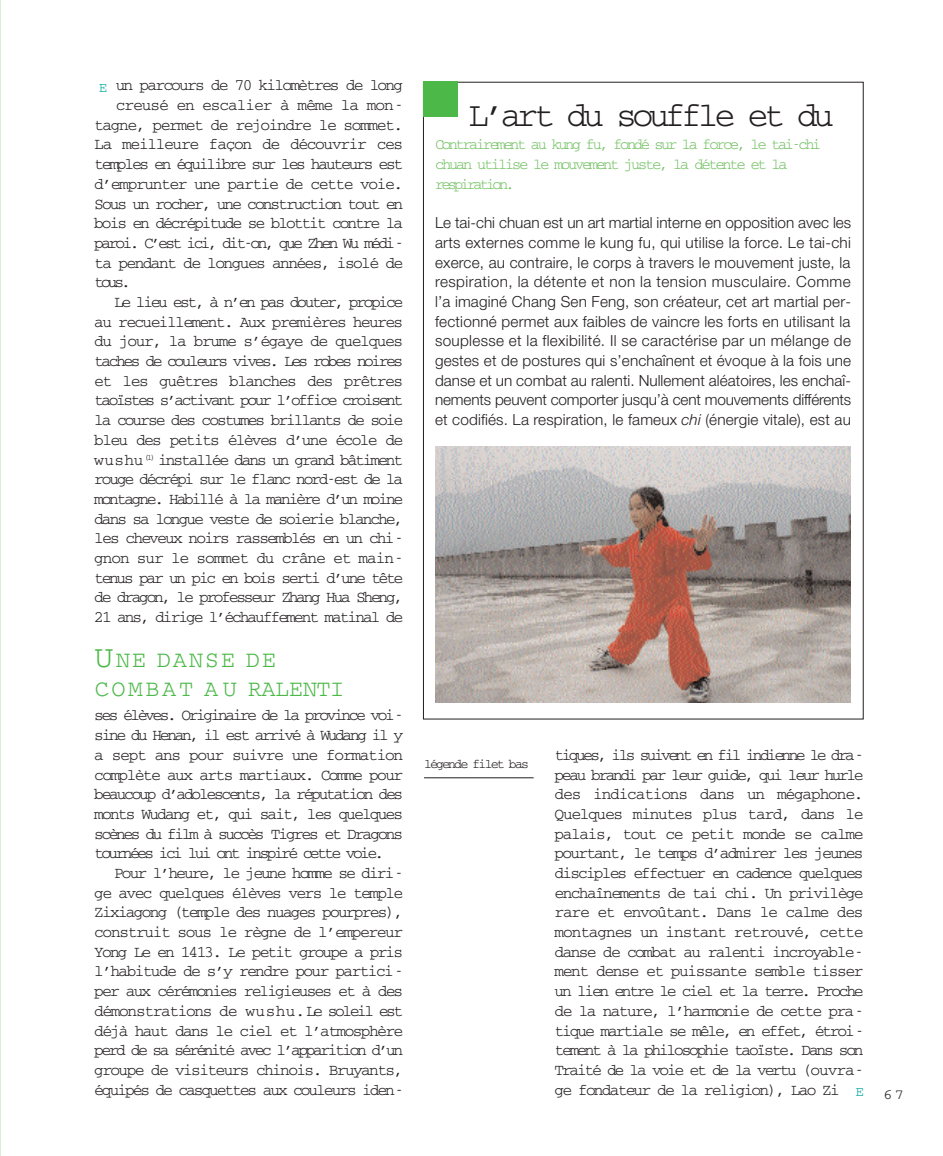
<style>
.page{position:relative;width:943px;height:1156px;background:#fff}
.page>*{position:absolute;margin:0;border:0;box-sizing:border-box;transform-origin:0 0}
.t1{font:35px "Courier";letter-spacing:-.13em;color:#231f20}
.t2{font:23.62px/29.8px "Courier";letter-spacing:.08em;color:#4cb848}
.t3{font:16.1px/19.8px "Courier";letter-spacing:-.125em;color:#231f20;text-align:justify}
.t4{font:16.1px "Courier";letter-spacing:-.085em;color:#231f20}
.t5{font:16.1px "Courier";letter-spacing:-.15em;color:#231f20}
.t6{font:16.1px "Courier";letter-spacing:-.095em;color:#231f20}
.t7{font:16.1px "Courier";letter-spacing:-.16em;color:#231f20}
.t8{font:16.1px "Courier";letter-spacing:-.1em;color:#231f20}
.t9{font:16.1px "Courier";letter-spacing:-.08em;color:#231f20}
.t10{font:16.1px "Courier";letter-spacing:-.09em;color:#231f20}
.t11{font:16.1px "Courier";letter-spacing:-.07em;color:#231f20}
.t12{font:16.1px "Courier";letter-spacing:-.065em;color:#231f20}
.t13{font:300 15.4px/19.6px "Helvetica Neue";letter-spacing:.01em;color:#231f20;text-align:justify}
.t14{font:15.4px/19.6px "Courier";letter-spacing:-.155em;color:#76c266}
.t15{font:14px "Courier";color:#231f20;scale:1.1 1}
.t16{font:14px "Courier";color:#00a99d}
.t17{font:13.12px "Courier";letter-spacing:-.14em;color:#231f20}
.s1{font-size:31.5px}
.s2{font-style:italic}
</style>
<div class="page">
<div style="left:423px;top:81px;width:35px;height:36px;background:#4cb848"></div>
<img style="left:435px;top:446px;width:415px;height:256px">
<hr style="left:0;top:0;width:1px;height:1156px;background:#daecd4">
<hr style="left:424px;top:777px;width:109px;height:1px;background:#231f20">
<p class="t3" style="left:116px;top:77px;width:289px">un parcours de 70 kilomètres de long</p>
<p class="t12" style="left:116px;top:100px;width:290px">creusé en escalier à même la mon-</p>
<p class="t4" style="left:94px;top:120px;width:310px">tagne, permet de rejoindre le sommet.</p>
<p class="t9" style="left:94px;top:139px;width:310px">La meilleure façon de découvrir ces</p>
<p class="t3" style="left:94px;top:155px;width:310px">temples en équilibre sur les hauteurs est</p>
<p class="t4" style="left:94px;top:179px;width:310px">d’emprunter une partie de cette voie.</p>
<p class="t3" style="left:94px;top:195px;width:310px">Sous un rocher, une construction tout en</p>
<p class="t3" style="left:94px;top:214px;width:310px">bois en décrépitude se blottit contre la</p>
<p class="t7" style="left:94px;top:238px;width:311px">paroi. C’est ici, dit-on, que Zhen Wu médi-</p>
<p class="t6" style="left:94px;top:257px;width:310px">ta pendant de longues années, isolé de</p>
<p class="t3" style="left:94px;top:273px;width:38px">tous.</p>
<p class="t3" style="left:114px;top:293px;width:290px">Le lieu est, à n’en pas douter, propice</p>
<p class="t6" style="left:94px;top:317px;width:310px">au recueillement. Aux premières heures</p>
<p class="t4" style="left:94px;top:336px;width:310px">du jour, la brume s’égaye de quelques</p>
<p class="t5" style="left:94px;top:356px;width:310px">taches de couleurs vives. Les robes noires</p>
<p class="t10" style="left:94px;top:376px;width:310px">et les guêtres blanches des prêtres</p>
<p class="t5" style="left:94px;top:395px;width:310px">taoïstes s’activant pour l’office croisent</p>
<p class="t3" style="left:94px;top:411px;width:310px">la course des costumes brillants de soie</p>
<p class="t8" style="left:94px;top:435px;width:310px">bleu des petits élèves d’une école de</p>
<p class="t3" style="left:94px;top:451px;width:310px">wushu <sup>(1)</sup> installée dans un grand bâtiment</p>
<p class="t3" style="left:94px;top:470px;width:310px">rouge décrépi sur le flanc nord-est de la</p>
<p class="t3" style="left:94px;top:490px;width:310px">montagne. Habillé à la manière d’un moine</p>
<p class="t3" style="left:94px;top:510px;width:310px">dans sa longue veste de soierie blanche,</p>
<p class="t3" style="left:94px;top:529px;width:311px">les cheveux noirs rassemblés en un chi-</p>
<p class="t11" style="left:94px;top:553px;width:311px">gnon sur le sommet du crâne et main-</p>
<p class="t3" style="left:94px;top:569px;width:310px">tenus par un pic en bois serti d’une tête</p>
<p class="t3" style="left:94px;top:588px;width:310px">de dragon, le professeur Zhang Hua Sheng,</p>
<p class="t3" style="left:94px;top:608px;width:310px">21 ans, dirige l’échauffement matinal de</p>
<p class="t16" style="left:99px;top:83px;width:10px">E</p>
<h2 class="t2" style="left:95px;top:646px;width:251px"><span class="s1">U</span>NE DANSE DE<br>COMBAT AU RALENTI</h2>
<p class="t3" style="left:94px;top:707px;width:311px">ses élèves. Originaire de la province voi&shy;sine du Henan, il est arrivé à Wudang il y a sept ans pour suivre une formation complète aux arts martiaux. Comme pour beaucoup d’adolescents, la réputation des monts Wudang et, qui sait, les quelques scènes du film à succès Tigres et Dragons tournées ici lui ont inspiré cette voie.</p>
<p class="t3" style="left:94px;top:864px;width:311px;text-indent:20px">Pour l’heure, le jeune homme se diri&shy;ge avec quelques élèves vers le temple Zixiagong (temple des nuages pourpres), construit sous le règne de l’empereur Yong Le en 1413. Le petit groupe a pris l’habitude de s’y rendre pour partici&shy;per aux cérémonies religieuses et à des démonstrations de wushu.Le soleil est déjà haut dans le ciel et l’atmosphère perd de sa sérénité avec l’apparition d’un groupe de visiteurs chinois. Bruyants, équipés de casquettes aux couleurs iden-</p>
<h1 class="t1" style="left:468px;top:104px;width:367px">L’art du souffle et du</h1>
<p class="t14" style="left:435px;top:136px;width:388px">Contrairement au kung fu, fondé sur la force, le tai-chi chuan utilise le mouvement juste, la détente et la respiration.</p>
<p class="t13" style="left:435px;top:213px;width:418px">Le tai-chi chuan est un art martial interne en opposition avec les arts externes comme le kung fu, qui utilise la force. Le tai-chi exerce, au contraire, le corps à travers le mouvement juste, la respiration, la détente et non la tension musculaire. Comme l’a imaginé Chang Sen Feng, son créateur, cet art martial per&shy;fectionné permet aux faibles de vaincre les forts en utilisant la souplesse et la flexibilité. Il se caractérise par un mélange de gestes et de postures qui s’enchaînent et évoque à la fois une danse et un combat au ralenti. Nullement aléatoires, les enchaî&shy;nements peuvent comporter jusqu’à cent mouvements différents et codifiés. La respiration, le fameux <span class="s2">chi</span> (énergie vitale), est au</p>
<p class="t17" style="left:424px;top:759px;width:106px">légende filet bas</p>
<p class="t3" style="left:554px;top:746px;width:311px">tiques, ils suivent en fil indienne le dra&shy;peau brandi par leur guide, qui leur hurle des indications dans un mégaphone.<br>Quelques minutes plus tard, dans le palais, tout ce petit monde se calme pourtant, le temps d’admirer les jeunes disciples effectuer en cadence quelques enchaînements de tai chi. Un privilège rare et envoûtant. Dans le calme des montagnes un instant retrouvé, cette danse de combat au ralenti incroyable&shy;ment dense et puissante semble tisser un lien entre le ciel et la terre. Proche de la nature, l’harmonie de cette pra&shy;tique martiale se mêle, en effet, étroi&shy;tement à la philosophie taoïste. Dans son Traité de la voie et de la vertu (ouvra&shy;ge fondateur de la religion), Lao Zi</p>
<p class="t16" style="left:855px;top:1087px;width:10px">E</p>
<p class="t15" style="left:883px;top:1090px;width:20px">67</p>
</div>
